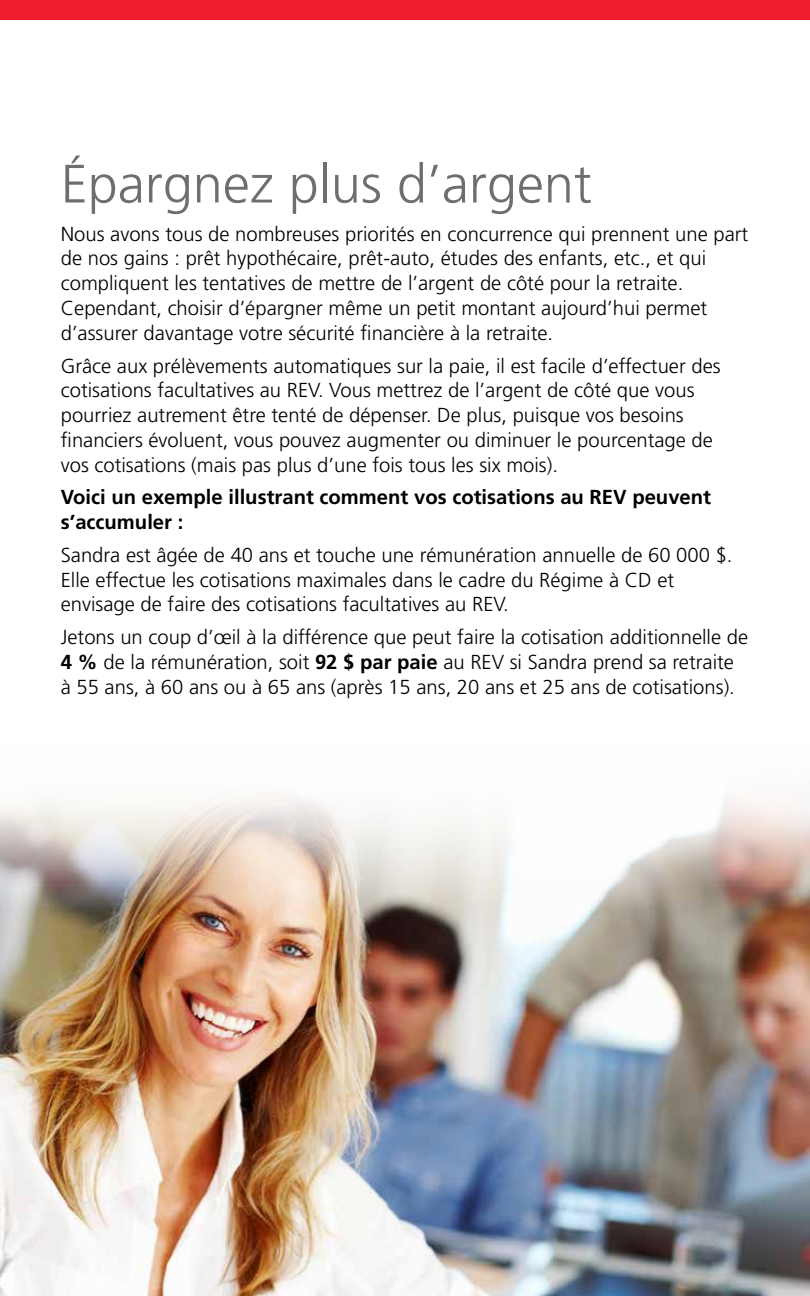
<style>
.page{position:relative;width:810px;height:1296px;background:#fff}
.page>*{position:absolute;margin:0;border:0;box-sizing:border-box;transform-origin:0 0}
.t1{font:300 54px "Frutiger";color:#6d6e71}
.t2{font:300 20.25px/24.8px "Frutiger";color:#000}
.t3{font:700 20.25px/24.8px "Frutiger LT Std";color:#000}
.s1{font-family:"Frutiger LT Std";font-weight:700}
</style>
<div class="page">
<div style="left:0;top:0;width:810px;height:20px;background:#ed1c2e"></div>
<img style="left:0;top:795px;width:810px;height:501px">
<h1 class="t1" style="left:61px;top:153px;width:533px">Épargnez plus d’argent</h1>
<p class="t2" style="left:61px;top:222px;width:689px">Nous avons tous de nombreuses priorités en concurrence qui prennent une part de nos gains : prêt hypothécaire, prêt-auto, études des enfants, etc., et qui compliquent les tentatives de mettre de l’argent de côté pour la retraite.<br>Cependant, choisir d’épargner même un petit montant aujourd’hui permet d’assurer davantage votre sécurité financière à la retraite.</p>
<p class="t2" style="left:61px;top:354px;width:662px">Grâce aux prélèvements automatiques sur la paie, il est facile d’effectuer des cotisations facultatives au REV. Vous mettrez de l’argent de côté que vous pourriez autrement être tenté de dépenser. De plus, puisque vos besoins financiers évoluent, vous pouvez augmenter ou diminuer le pourcentage de vos cotisations (mais pas plus d’une fois tous les six mois).</p>
<p class="t3" style="left:61px;top:485px;width:652px">Voici un exemple illustrant comment vos cotisations au REV peuvent s’accumuler :</p>
<p class="t2" style="left:61px;top:543px;width:673px">Sandra est âgée de 40 ans et touche une rémunération annuelle de 60 000 $.<br>Elle effectue les cotisations maximales dans le cadre du Régime à CD et envisage de faire des cotisations facultatives au REV.</p>
<p class="t2" style="left:61px;top:625px;width:689px">Jetons un coup d’œil à la différence que peut faire la cotisation additionnelle de<br><span class="s1">4 %</span> de la rémunération, soit <span class="s1">92 $ par paie</span> au REV si Sandra prend sa retraite à 55 ans, à 60 ans ou à 65 ans (après 15 ans, 20 ans et 25 ans de cotisations).</p>
</div>
